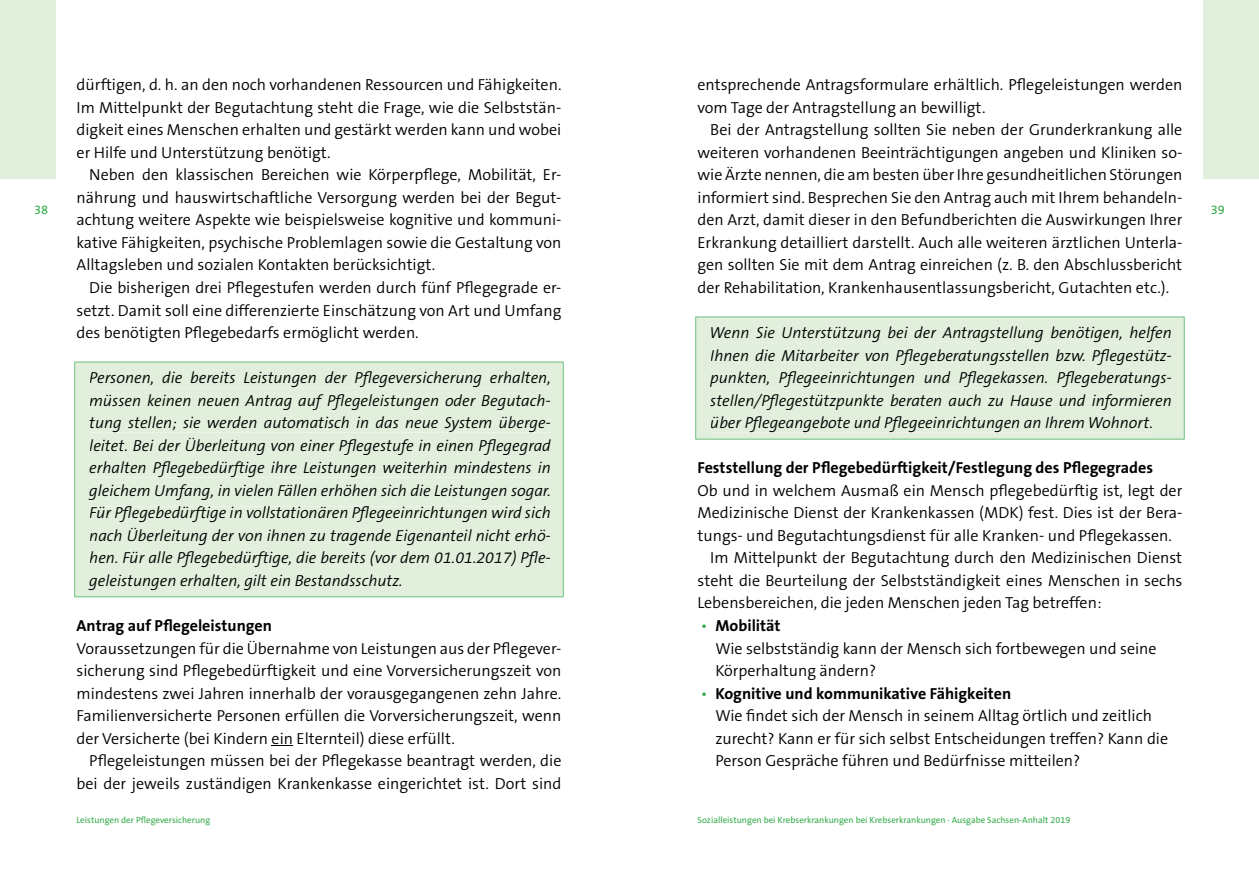
<style>
.page{position:relative;width:1259px;height:893px;background:#fff}
.page>*{position:absolute;margin:0;border:0;box-sizing:border-box;transform-origin:0 0}
.t1{font:300 16.05px/22.5px "The Sans B4";color:#000;text-align:justify}
.t2{font:italic 300 16.05px/22.5px "The Sans B4";color:#000;text-align:justify}
.t3{font:700 16.05px "The Sans B7";color:#000}
.t4{font:12.75px "The Sans B5 Plain";color:#34ab49}
.t5{font:9px "The Sans B5 Plain";color:#34ab49}
.s1{font-family:"The Sans B4";font-weight:300;color:#34ab49}
</style>
<div class="page">
<div style="left:0;top:0;width:55px;height:179px;background:#e1efdc"></div>
<div style="left:1203px;top:0;width:56px;height:179px;background:#e1efdc"></div>
<svg style="left:271px;top:745px;width:22px;height:1px"></svg>
<div style="left:74px;top:362px;width:489px;height:235px;background:#e1efdc"></div>
<div style="left:695px;top:317px;width:489px;height:122px;background:#e1efdc"></div>
<p class="t4" style="left:34px;top:203px;width:16px">38</p>
<p class="t1" style="left:77px;top:74px;width:486px">dürftigen, d. h. an den noch vorhandenen Ressourcen und Fähigkeiten.<br>Im Mittelpunkt der Begutachtung steht die Frage, wie die Selbststän&shy;digkeit eines Menschen erhalten und gestärkt werden kann und wobei er Hilfe und Unterstützung benötigt.</p>
<p class="t1" style="left:77px;top:164px;width:486px;text-indent:13px">Neben den klassischen Bereichen wie Körperpflege, Mobilität, Er&shy;nährung und hauswirtschaftliche Versorgung werden bei der Begut&shy;achtung weitere Aspekte wie beispielsweise kognitive und kommuni&shy;kative Fähigkeiten, psychische Problemlagen sowie die Gestaltung von Alltagsleben und sozialen Kontakten berücksichtigt.</p>
<p class="t1" style="left:77px;top:277px;width:486px;text-indent:13px">Die bisherigen drei Pflegestufen werden durch fünf Pflegegrade er&shy;setzt. Damit soll eine differenzierte Einschätzung von Art und Umfang des benötigten Pflegebedarfs ermöglicht werden.</p>
<p class="t2" style="left:89px;top:367px;width:463px">Personen, die bereits Leistungen der Pflegeversicherung erhalten, müssen keinen neuen Antrag auf Pflegeleistungen oder Begutach&shy;tung stellen; sie werden automatisch in das neue System überge&shy;leitet. Bei der Überleitung von einer Pflegestufe in einen Pflegegrad erhalten Pflegebedürftige ihre Leistungen weiterhin mindestens in gleichem Umfang, in vielen Fällen erhöhen sich die Leistungen sogar.<br>Für Pflegebedürftige in vollstationären Pflegeeinrichtungen wird sich nach Überleitung der von ihnen zu tragende Eigenanteil nicht erhö&shy;hen. Für alle Pflegebedürftige, die bereits (vor dem 01.01.2017) Pfle&shy;geleistungen erhalten, gilt ein Bestandsschutz.</p>
<p class="t3" style="left:77px;top:617px;width:197px">Antrag auf Pflegeleistungen</p>
<p class="t1" style="left:77px;top:637px;width:486px">Voraussetzungen für die Übernahme von Leistungen aus der Pflegever&shy;sicherung sind Pflegebedürftigkeit und eine Vorversicherungszeit von mindestens zwei Jahren innerhalb der vorausgegangenen zehn Jahre.<br>Familienversicherte Personen erfüllen die Vorversicherungszeit, wenn der Versicherte (bei Kindern ein Elternteil) diese erfüllt.</p>
<p class="t1" style="left:77px;top:750px;width:486px;text-align:right">Pflegeleistungen müssen bei der Pflegekasse beantragt werden, die bei der jeweils zuständigen Krankenkasse eingerichtet ist. Dort sind</p>
<p class="t1" style="left:697px;top:74px;width:486px">entsprechende Antragsformulare erhältlich. Pflegeleistungen werden vom Tage der Antragstellung an bewilligt.</p>
<p class="t1" style="left:697px;top:119px;width:486px;text-indent:13px">Bei der Antragstellung sollten Sie neben der Grunderkrankung alle weiteren vorhandenen Beeinträchtigungen angeben und Kliniken so&shy;wie Ärzte nennen, die am besten über Ihre gesundheitlichen Störungen informiert sind. Besprechen Sie den Antrag auch mit Ihrem behandeln&shy;den Arzt, damit dieser in den Befundberichten die Auswirkungen Ihrer Erkrankung detailliert darstellt. Auch alle weiteren ärztlichen Unterla&shy;gen sollten Sie mit dem Antrag einreichen (z. B. den Abschlussbericht der Rehabilitation, Krankenhausentlassungsbericht, Gutachten etc.).</p>
<p class="t2" style="left:709px;top:322px;width:464px">Wenn Sie Unterstützung bei der Antragstellung benötigen, helfen Ihnen die Mitarbeiter von Pflegeberatungsstellen bzw. Pflegestütz&shy;punkten, Pflegeeinrichtungen und Pflegekassen. Pflegeberatungs&shy;stellen/Pflegestützpunkte beraten auch zu Hause und informieren über Pflegeangebote und Pflegeeinrichtungen an Ihrem Wohnort.</p>
<p class="t3" style="left:697px;top:459px;width:457px">Feststellung der Pflegebedürftigkeit/Festlegung des Pflegegrades</p>
<p class="t1" style="left:697px;top:480px;width:486px">Ob und in welchem Ausmaß ein Mensch pflegebedürftig ist, legt der</p>
<p class="t1" style="left:697px;top:502px;width:486px">Medizinische Dienst der Krankenkassen (MDK) fest. Dies ist der Bera-</p>
<p class="t1" style="left:697px;top:525px;width:476px">tungs- und Begutachtungsdienst für alle Kranken- und Pflegekassen.</p>
<p class="t1" style="left:710px;top:547px;width:473px">Im Mittelpunkt der Begutachtung durch den Medizinischen Dienst</p>
<p class="t1" style="left:697px;top:570px;width:486px">steht die Beurteilung der Selbstständigkeit eines Menschen in sechs</p>
<p class="t1" style="left:697px;top:592px;width:405px">Lebensbereichen, die jeden Menschen jeden Tag betreffen:</p>
<p class="t3" style="left:700px;top:617px;width:81px"><span class="s1">•</span> Mobilität</p>
<p class="t1" style="left:715px;top:637px;width:443px">Wie selbstständig kann der Mensch sich fortbewegen und seine<br>Körperhaltung ändern?</p>
<p class="t3" style="left:700px;top:685px;width:312px"><span class="s1">•</span> Kognitive und kommunikative Fähigkeiten</p>
<p class="t1" style="left:715px;top:705px;width:454px;text-align:left">Wie findet sich der Mensch in seinem Alltag örtlich und zeitlich zurecht? Kann er für sich selbst Entscheidungen treffen? Kann die<br>Person Gespräche führen und Bedürfnisse mitteilen?</p>
<p class="t5" style="left:77px;top:815px;width:135px">Leistungen der Pflegeversicherung</p>
<p class="t5" style="left:697px;top:815px;width:374px">Sozialleistungen bei Krebserkrankungen bei Krebserkrankungen · Ausgabe Sachsen-Anhalt 2019</p>
<p class="t4" style="left:1210px;top:203px;width:16px">39</p>
</div>
